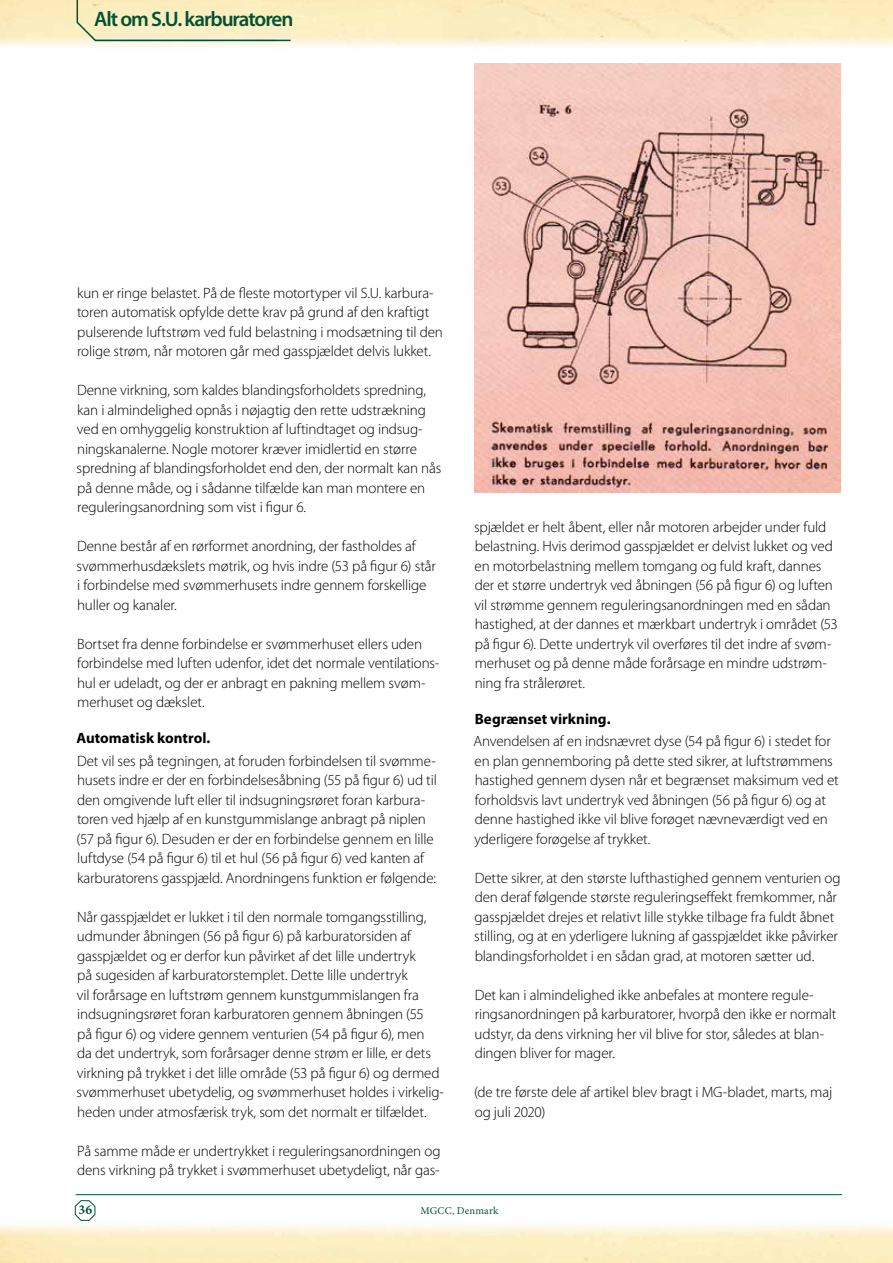
<style>
.page{position:relative;width:893px;height:1263px;background:#fff}
.page>*{position:absolute;margin:0;border:0;box-sizing:border-box;transform-origin:0 0}
.t1{font:600 21px "Myriad Pro";letter-spacing:-.05em;color:#005332}
.t2{font:300 15px/19.5px "Myriad Pro";letter-spacing:-.01em;color:#000}
.t3{font:700 15px "Myriad Pro";color:#000}
.t4{font:700 13.5px "Minion 3";color:#005332}
.t5{font:10.5px "Minion Pro";letter-spacing:.015em;color:#005332}
</style>
<div class="page">
<svg style="left:75px;top:1200px;width:21px;height:18px"></svg>
<hr style="left:76px;top:1194px;width:766px;height:1px;background:#005332">
<img style="left:0;top:1218px;width:893px;height:45px">
<svg style="left:76px;top:0;width:216px;height:42px;background:#f1e7bc"></svg>
<img style="left:474px;top:64px;width:367px;height:429px">
<h1 class="t1" style="left:94px;top:8px;width:201px">Alt om S.U. karburatoren</h1>
<h1 class="t1" style="left:94px;top:8px;width:186px">Historien om MGF VVC</h1>
<p class="t2" style="left:77px;top:283px;width:367px">kun er ringe belastet. På de fleste motortyper vil S.U. karbura&shy;toren automatisk opfylde dette krav på grund af den kraftigt pulserende luftstrøm ved fuld belastning i modsætning til den rolige strøm, når motoren går med gasspjældet delvis lukket.</p>
<p class="t2" style="left:77px;top:381px;width:366px">Denne virkning, som kaldes blandingsforholdets spredning, kan i almindelighed opnås i nøjagtig den rette udstrækning ved en omhyggelig konstruktion af luftindtaget og indsug&shy;ningskanalerne. Nogle motorer kræver imidlertid en større spredning af blandingsforholdet end den, der normalt kan nås på denne måde, og i sådanne tilfælde kan man montere en reguleringsanordning som vist i figur 6.</p>
<p class="t2" style="left:77px;top:537px;width:361px">Denne består af en rørformet anordning, der fastholdes af svømmerhusdækslets møtrik, og hvis indre (53 på figur 6) står i forbindelse med svømmerhusets indre gennem forskellige huller og kanaler.</p>
<p class="t2" style="left:77px;top:634px;width:364px">Bortset fra denne forbindelse er svømmerhuset ellers uden forbindelse med luften udenfor, idet det normale ventilations&shy;hul er udeladt, og der er anbragt en pakning mellem svøm&shy;merhuset og dækslet.</p>
<p class="t3" style="left:76px;top:730px;width:136px">Automatisk kontrol.</p>
<p class="t2" style="left:76px;top:751px;width:362px">Det vil ses på tegningen, at foruden forbindelsen til svømme&shy;husets indre er der en forbindelsesåbning (55 på figur 6) ud til den omgivende luft eller til indsugningsrøret foran karbura&shy;toren ved hjælp af en kunstgummislange anbragt på niplen (57 på figur 6). Desuden er der en forbindelse gennem en lille luftdyse (54 på figur 6) til et hul (56 på figur 6) ved kanten af karburatorens gasspjæld. Anordningens funktion er følgende:</p>
<p class="t2" style="left:77px;top:907px;width:369px">Når gasspjældet er lukket i til den normale tomgangsstilling, udmunder åbningen (56 på figur 6) på karburatorsiden af gasspjældet og er derfor kun påvirket af det lille undertryk<br>på sugesiden af karburatorstemplet. Dette lille undertryk<br>vil forårsage en luftstrøm gennem kunstgummislangen fra indsugningsrøret foran karburatoren gennem åbningen (55<br>på figur 6) og videre gennem venturien (54 på figur 6), men<br>da det undertryk, som forårsager denne strøm er lille, er dets virkning på trykket i det lille område (53 på figur 6) og dermed svømmerhuset ubetydelig, og svømmerhuset holdes i virkelig&shy;heden under atmosfærisk tryk, som det normalt er tilfældet.</p>
<p class="t2" style="left:77px;top:1141px;width:365px">På samme måde er undertrykket i reguleringsanordningen og dens virkning på trykket i svømmerhuset ubetydeligt, når gas-</p>
<p class="t2" style="left:474px;top:517px;width:365px">spjældet er helt åbent, eller når motoren arbejder under fuld belastning. Hvis derimod gasspjældet er delvist lukket og ved en motorbelastning mellem tomgang og fuld kraft, dannes der et større undertryk ved åbningen (56 på figur 6) og luften vil strømme gennem reguleringsanordningen med en sådan hastighed, at der dannes et mærkbart undertryk i området (53 på figur 6). Dette undertryk vil overføres til det indre af svøm&shy;merhuset og på denne måde forårsage en mindre udstrøm&shy;ning fra strålerøret.</p>
<p class="t3" style="left:475px;top:710px;width:137px">Begrænset virkning.</p>
<p class="t2" style="left:473px;top:732px;width:367px">Anvendelsen af en indsnævret dyse (54 på figur 6) i stedet for en plan gennemboring på dette sted sikrer, at luftstrømmens hastighed gennem dysen når et begrænset maksimum ved et forholdsvis lavt undertryk ved åbningen (56 på figur 6) og at denne hastighed ikke vil blive forøget nævneværdigt ved en yderligere forøgelse af trykket.</p>
<p class="t2" style="left:474px;top:868px;width:368px">Dette sikrer, at den største lufthastighed gennem venturien og den deraf følgende største reguleringseffekt fremkommer, når gasspjældet drejes et relativt lille stykke tilbage fra fuldt åbnet stilling, og at en yderligere lukning af gasspjældet ikke påvirker blandingsforholdet i en sådan grad, at motoren sætter ud.</p>
<p class="t2" style="left:474px;top:985px;width:364px">Det kan i almindelighed ikke anbefales at montere regule&shy;ringsanordningen på karburatorer, hvorpå den ikke er normalt udstyr, da dens virkning her vil blive for stor, således at blan&shy;dingen bliver for mager.</p>
<p class="t2" style="left:474px;top:1083px;width:360px">(de tre første dele af artikel blev bragt i MG-bladet, marts, maj og juli 2020)</p>
<p class="t4" style="left:78px;top:1200px;width:15px">36</p>
<p class="t5" style="left:420px;top:1205px;width:80px">MGCC, Denmark</p>
</div>
